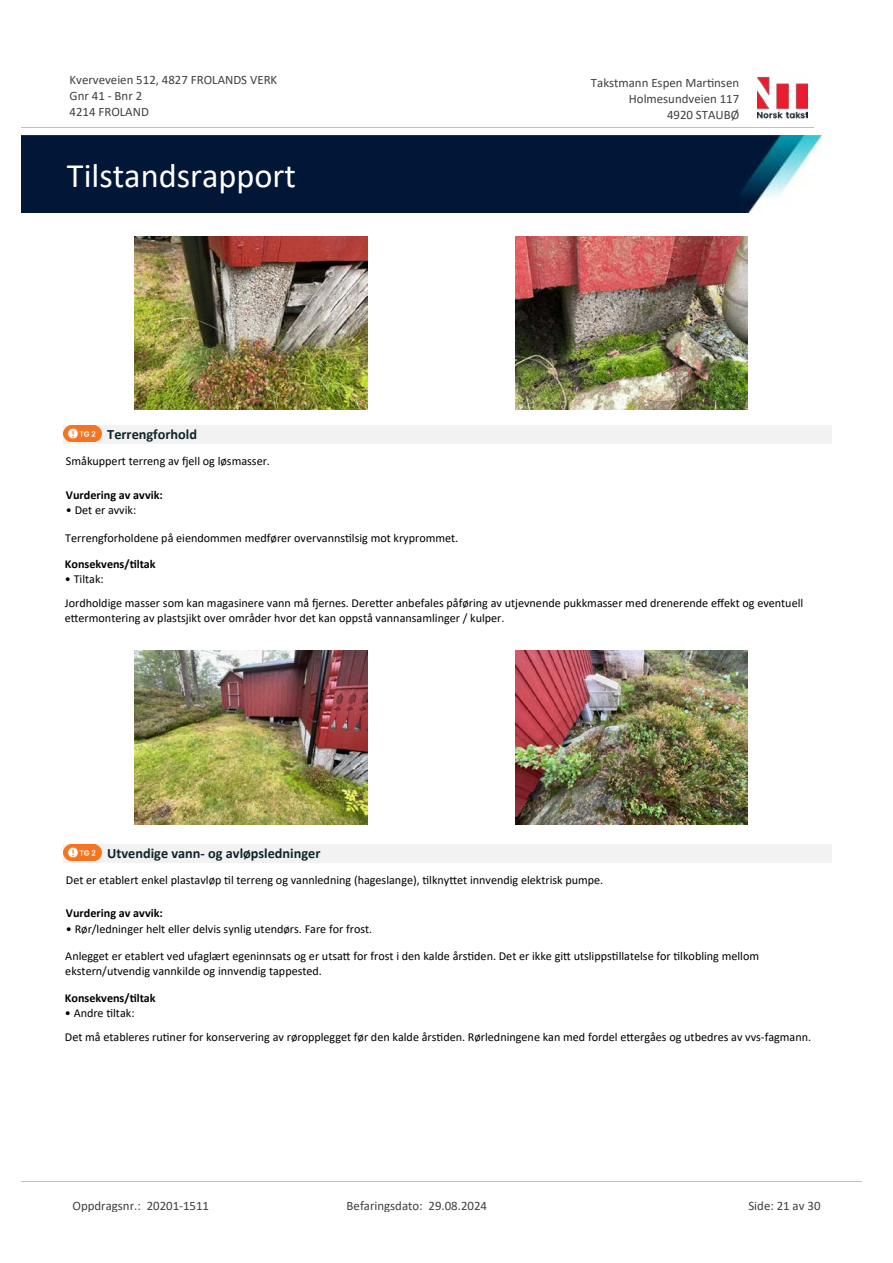
<style>
.page{position:relative;width:893px;height:1263px;background:#fff}
.page>*{position:absolute;margin:0;border:0;box-sizing:border-box;transform-origin:0 0}
.t1{font:34.35px "Calibri";color:#fff}
.t2{font:700 14.25px "Calibri";color:#0f252c}
.t3{font:12.9px/15.8px "Calibri";color:#404040}
.t4{font:12.15px/23.5px "Calibri";color:#000}
.t5{font:700 12.15px "Calibri";color:#000}
</style>
<div class="page">
<img style="left:135px;top:236px;width:232px;height:174px">
<img style="left:515px;top:236px;width:233px;height:174px">
<div style="left:63px;top:425px;width:768px;height:19px;background:#f2f2f2"></div>
<img style="left:63px;top:426px;width:39px;height:16px">
<img style="left:135px;top:651px;width:232px;height:173px">
<img style="left:515px;top:651px;width:233px;height:173px">
<div style="left:63px;top:844px;width:768px;height:18px;background:#f2f2f2"></div>
<svg style="left:68px;top:844px;width:29px;height:1px"></svg>
<img style="left:63px;top:845px;width:39px;height:16px">
<img style="left:757px;top:76px;width:51px;height:43px">
<hr style="left:21px;top:127px;width:793px;height:1px;background:#c0c0c0">
<img style="left:21px;top:135px;width:801px;height:78px">
<hr style="left:21px;top:1181px;width:840px;height:1px;background:#c0c0c0">
<p class="t3" style="left:70px;top:72px;width:209px">Kverveveien 512, 4827 FROLANDS VERK<br>Gnr 41 - Bnr 2<br>4214 FROLAND</p>
<p class="t3" style="left:591px;top:75px;width:150px">Takstmann Espen Mar琀椀nsen</p>
<p class="t3" style="left:629px;top:90px;width:112px">Holmesundveien 117</p>
<p class="t3" style="left:667px;top:106px;width:74px">4920 STAUBØ</p>
<h1 class="t1" style="left:67px;top:151px;width:230px">Tilstandsrapport</h1>
<p class="t2" style="left:107px;top:424px;width:91px">Terrengforhold</p>
<p class="t4" style="left:66px;top:449px;width:206px">Småkuppert terreng av 昀樀ell og løsmasser.</p>
<p class="t5" style="left:66px;top:486px;width:98px">Vurdering av avvik:</p>
<p class="t4" style="left:66px;top:498px;width:72px">• Det er avvik:</p>
<p class="t4" style="left:65px;top:525px;width:394px">Terrengforholdene på eiendommen medfører overvanns琀椀lsig mot kryprommet.</p>
<p class="t5" style="left:65px;top:555px;width:92px">Konsekvens/琀椀ltak</p>
<p class="t4" style="left:65px;top:567px;width:740px">• Tiltak:<br>Jordholdige masser som kan magasinere vann må 昀樀ernes. Dere琀琀er anbefales påføring av utjevnende pukkmasser med drenerende e昀昀ekt og eventuell</p>
<p class="t4" style="left:65px;top:606px;width:441px">e琀琀ermontering av plastsjikt over områder hvor det kan oppstå vannansamlinger / kulper.</p>
<p class="t2" style="left:107px;top:843px;width:215px">Utvendige vann- og avløpsledninger</p>
<p class="t4" style="left:66px;top:868px;width:539px">Det er etablert enkel plastavløp 琀椀l terreng og vannledning (hageslange), 琀椀lkny琀琀et innvendig elektrisk pumpe.</p>
<p class="t5" style="left:66px;top:905px;width:98px">Vurdering av avvik:</p>
<p class="t4" style="left:66px;top:917px;width:308px">• Rør/ledninger helt eller delvis synlig utendørs. Fare for frost.</p>
<p class="t4" style="left:65px;top:948px;width:695px;line-height:14.9px">Anlegget er etablert ved ufaglært egeninnsats og er utsa琀琀 for frost i den kalde års琀椀den. Det er ikke gi琀琀 utslipps琀椀llatelse for 琀椀lkobling mellom ekstern/utvendig vannkilde og innvendig tappested.</p>
<p class="t5" style="left:65px;top:989px;width:92px">Konsekvens/琀椀ltak</p>
<p class="t4" style="left:65px;top:1001px;width:748px">• Andre 琀椀ltak:<br>Det må etableres ru琀椀ner for konservering av røropplegget før den kalde års琀椀den. Rørledningene kan med fordel e琀琀ergåes og utbedres av vvs-fagmann.</p>
<p class="t3" style="left:72px;top:1197px;width:138px">Oppdragsnr.: 20201-1511</p>
<p class="t3" style="left:347px;top:1197px;width:142px">Befaringsdato: 29.08.2024</p>
<p class="t3" style="left:748px;top:1197px;width:74px">Side: 21 av 30</p>
</div>
